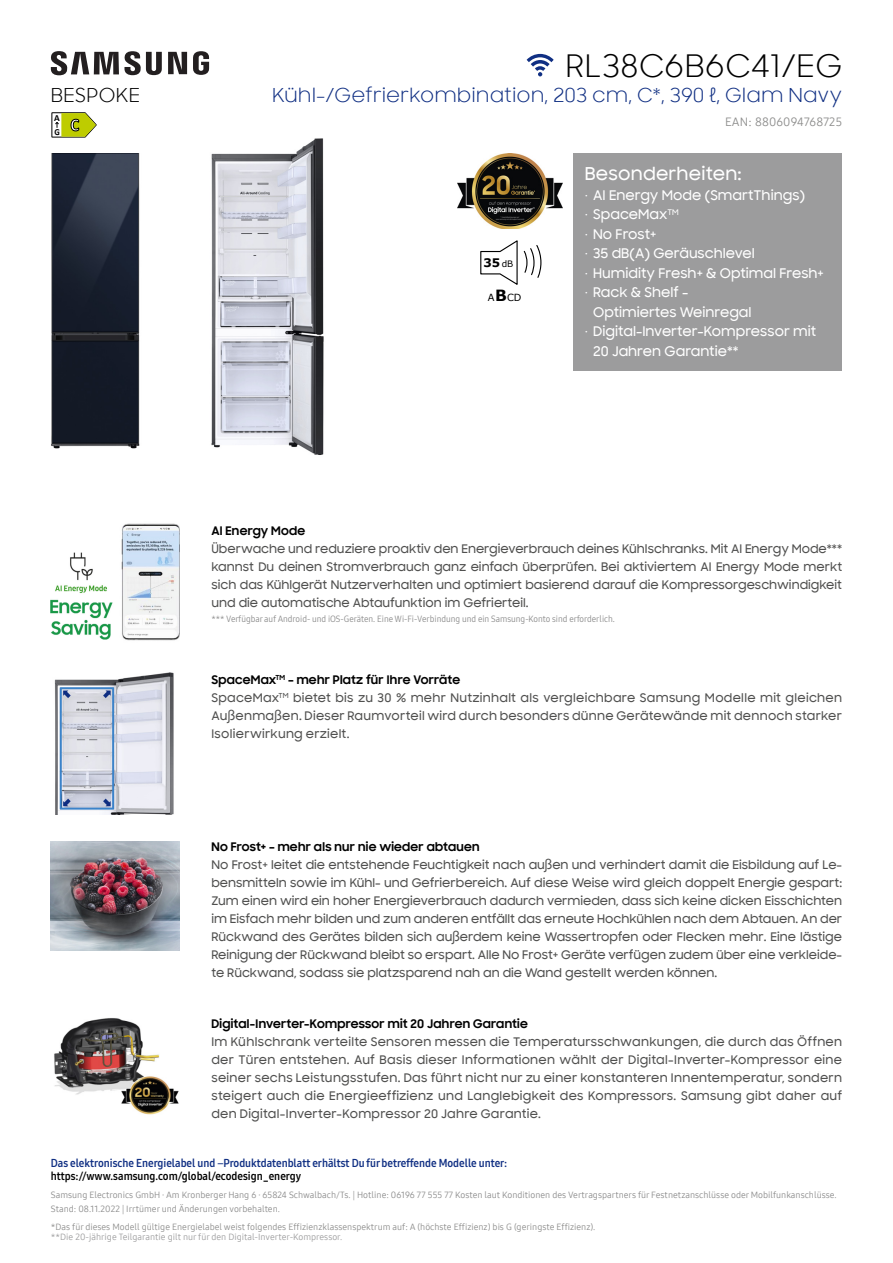
<style>
.page{position:relative;width:893px;height:1263px;background:#fff}
.page>*{position:absolute;margin:0;border:0;box-sizing:border-box;transform-origin:0 0}
.t1{font:31.5px "Samsung Sharp Sans";letter-spacing:.015em;color:#000}
.t2{font:19.5px "Samsung Sharp Sans";color:#102f83}
.t3{font:19.5px "Samsung Sharp Sans";letter-spacing:.015em;color:#000}
.t4{font:500 18px "Samsung Sharp Sans";letter-spacing:.01em;color:#fff}
.t5{font:500 13.5px "Samsung Sharp Sans";color:#fff}
.t6{font:500 12px/18px "Samsung Sharp Sans";color:#50504f}
.t7{font:500 12px/18px "Samsung Sharp Sans";letter-spacing:.025em;color:#50504f}
.t8{font:500 12px/18px "Samsung Sharp Sans";letter-spacing:.02em;color:#50504f}
.t9{font:12px "Samsung One 400";letter-spacing:.015em;color:#8c8c8b}
.t10{font:700 11.85px "Verdana";color:#000}
.t11{font:11.25px/13.5px "Samsung One 700 C";color:#102f83}
.t12{font:9.9px "Verdana";color:#000}
.t13{font:700 9.3px/14.5px "Calibri";color:#000}
.t14{font:9px/13.5px "Samsung One 400";color:#8b8b8b}
.t15{font:9px/10.4px "Samsung One 400";color:#8c8c8b}
.t16{font:9px "Samsung One 400 C";color:#8b8b8b}
.s1{font-family:"Samsung One 300";font-size:19.2px}
.s2{font-weight:400;font-size:8.85px}
.s3{font-weight:700;font-size:15.45px}
.s4{font-family:"Samsung One 400";font-weight:400}
.s5{font-weight:700;color:#000}
.s6{color:#000}
.s7{color:#9c9c9d}
</style>
<div class="page">
<svg style="left:51px;top:51px;width:158px;height:24px"></svg>
<img style="left:51px;top:153px;width:89px;height:296px">
<img style="left:211px;top:138px;width:113px;height:317px">
<svg style="left:51px;top:112px;width:46px;height:26px"></svg>
<svg style="left:526px;top:54px;width:27px;height:22px"></svg>
<img style="left:51px;top:523px;width:129px;height:118px">
<img style="left:54px;top:1018px;width:125px;height:97px">
<img style="left:51px;top:841px;width:129px;height:109px">
<svg style="left:480px;top:240px;width:62px;height:45px"></svg>
<img style="left:458px;top:154px;width:104px;height:75px">
<div style="left:573px;top:153px;width:269px;height:218px;background:#9c9c9d"></div>
<img style="left:54px;top:672px;width:120px;height:142px">
<p class="t1" style="left:565px;top:51px;width:278px">RL38C6B6C41/EG</p>
<p class="t3" style="left:51px;top:86px;width:91px">BESPOKE</p>
<p class="t2" style="left:272px;top:86px;width:571px">Kühl-/Gefrierkombination, 203 cm, C*, 390 <span class="s1">ℓ</span>, Glam Navy</p>
<p class="t13" style="left:54px;top:110px;width:26px">A<br>G <sup>C</sup></p>
<p class="t9" style="left:725px;top:115px;width:118px">EAN: 8806094768725</p>
<p class="t10" style="left:483px;top:255px;width:32px">35 <span class="s2">dB</span></p>
<p class="t12" style="left:488px;top:291px;width:35px">A<span class="s3">B</span>CD</p>
<p class="t4" style="left:584px;top:165px;width:158px">Besonderheiten:</p>
<p class="t5" style="left:584px;top:189px;width:222px"><span class="s4">·</span> AI Energy Mode (SmartThings)</p>
<p class="t5" style="left:584px;top:208px;width:95px"><span class="s4">·</span> SpaceMax<sup>TM</sup></p>
<p class="t5" style="left:584px;top:228px;width:73px"><span class="s4">·</span> No Frost+</p>
<p class="t5" style="left:584px;top:247px;width:172px"><span class="s4">·</span> 35 dB(A) Geräuschlevel</p>
<p class="t5" style="left:584px;top:267px;width:241px"><span class="s4">·</span> Humidity Fresh+ &amp; Optimal Fresh+</p>
<p class="t5" style="left:584px;top:286px;width:105px"><span class="s4">·</span> Rack &amp; Shelf -</p>
<p class="t5" style="left:593px;top:306px;width:160px">Optimiertes Weinregal</p>
<p class="t5" style="left:584px;top:325px;width:233px"><span class="s4">·</span> Digital-Inverter-Kompressor mit</p>
<p class="t5" style="left:593px;top:345px;width:147px">20 Jahren Garantie**</p>
<p class="t6" style="left:211px;top:523px;width:632px"><span class="s5">AI Energy Mode<br></span>Überwache und reduziere proaktiv den Energieverbrauch deines Kühlschranks. Mit AI Energy Mode*** kannst Du deinen Stromverbrauch ganz einfach überprüfen. Bei aktiviertem AI Energy Mode merkt sich das Kühlgerät Nutzerverhalten und optimiert basierend darauf die Kompressorgeschwindigkeit und die automatische Abtaufunktion im Gefrierteil.</p>
<p class="t16" style="left:211px;top:614px;width:405px">*** Verfügbar auf Android- und iOS-Geräten. Eine Wi-Fi-Verbindung und ein Samsung-Konto sind erforderlich.</p>
<p class="t8" style="left:211px;top:671px;width:632px"><span class="s5">SpaceMax</span><sup>TM</sup> <span class="s5">– mehr Platz für Ihre Vorräte<br></span>SpaceMax<sup>TM</sup> bietet bis zu 30 % mehr Nutzinhalt als vergleichbare Samsung Modelle mit gleichen Außenmaßen. Dieser Raumvorteil wird durch besonders dünne Gerätewände mit dennoch starker Isolierwirkung erzielt.</p>
<p class="t6" style="left:211px;top:839px;width:632px"><span class="s5">No Frost+ – mehr als nur nie wieder abtauen<br></span>No Frost+ leitet die entstehende Feuchtigkeit nach außen und verhindert damit die Eisbildung auf Le&shy;bensmitteln sowie im Kühl- und Gefrierbereich. Auf diese Weise wird gleich doppelt Energie gespart:<br>Zum einen wird ein hoher Energieverbrauch dadurch vermieden, dass sich keine dicken Eisschichten im Eisfach mehr bilden und zum anderen entfällt das erneute Hochkühlen nach dem Abtauen. An der Rückwand des Gerätes bilden sich außerdem keine Wassertropfen oder Flecken mehr. Eine lästige Reinigung der Rückwand bleibt so erspart. Alle No Frost+ Geräte verfügen zudem über eine verkleide&shy;te Rückwand, sodass sie platzsparend nah an die Wand gestellt werden können.</p>
<p class="t7" style="left:211px;top:1016px;width:632px"><span class="s5">Digital-Inverter-Kompressor mit 20 Jahren Garantie<br></span>Im Kühlschrank verteilte Sensoren messen die Temperatursschwankungen, die durch das Öffnen der Türen entstehen. Auf Basis dieser Informationen wählt der Digital-Inverter-Kompressor eine seiner sechs Leistungsstufen. Das führt nicht nur zu einer konstanteren Innentemperatur, sondern steigert auch die Energieeffizienz und Langlebigkeit des Kompressors. Samsung gibt daher auf den Digital-Inverter-Kompressor 20 Jahre Garantie.</p>
<p class="t11" style="left:51px;top:1156px;width:458px">Das elektronische Energielabel und –Produktdatenblatt erhältst Du für betreffende Modelle unter: <span class="s6">https://www.samsung.com/global/ecodesign_energy</span></p>
<p class="t14" style="left:51px;top:1189px;width:787px">Samsung Electronics GmbH ∙ Am Kronberger Hang 6 ∙ 65824 Schwalbach/Ts. | Hotline: 06196 77 555 77 Kosten laut Konditionen des Vertragspartners für Festnetzanschlüsse oder Mobilfunkanschlüsse.<br>Stand: 08.11.2022 | Irrtümer und Änderungen vorbehalten.</p>
<p class="t15" style="left:51px;top:1221px;width:546px">*Das für dieses Modell gültige Energielabel weist folgendes Effizienzklassenspektrum auf: A (höchste Effizienz) bis G (geringste Effizienz). <span class="s7">**Die 20-jährige Teilgarantie gilt nur für den Digital-Inverter-Kompressor.</span></p>
</div>
